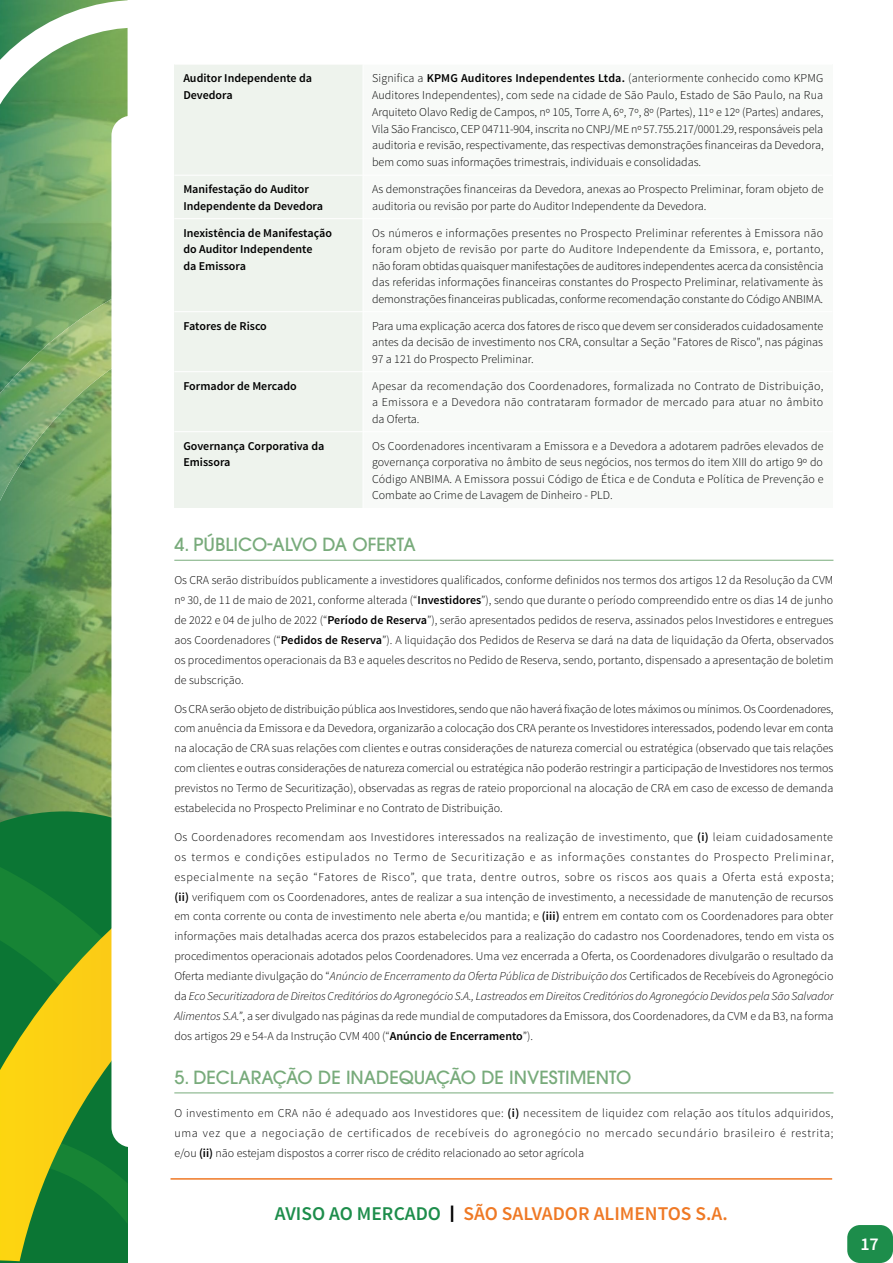
<style>
.page{position:relative;width:893px;height:1263px;background:#fff}
.page>*{position:absolute;margin:0;border:0;box-sizing:border-box;transform-origin:0 0}
.t1{font:600 19.5px "Source Sans Pro";color:#ef7925}
.t2{font:500 18px "ITC Avant Garde Pro";color:#78ab7b}
.t3{font:600 18px "Source Sans Pro";color:#fff}
.t4{font:300 12px/20px "Source Sans Pro";color:#000;text-align:justify}
.t5{font:600 12px/16.5px "Source Sans Pro";color:#000}
.s1{font-weight:600}
.s2{font-style:italic}
.s3{color:#1d8d4b}
.s4{font-family:"ITC Avant Garde Pro";font-weight:500;color:#000}
</style>
<div class="page">
<div style="left:847px;top:1225px;width:46px;height:38px;background:#1d8d4b;border-radius:13px"></div>
<hr style="left:171px;top:1178px;width:661px;height:2px;background:#ef7925">
<img style="left:0;top:156px;width:111px;height:655px">
<svg style="left:0;top:0;width:128px;height:156px"></svg>
<img style="left:0;top:290px;width:111px;height:211px">
<svg style="left:0;top:811px;width:128px;height:450px;background:#659928"></svg>
<div style="left:111px;top:116px;width:55px;height:1031px;background:#fff;border-radius:20px"></div>
<div style="left:363px;top:64px;width:469px;height:111px;background:#f8faf8"></div>
<div style="left:363px;top:219px;width:469px;height:93px;background:#f8faf8"></div>
<div style="left:363px;top:312px;width:469px;height:60px;background:#f8faf8"></div>
<div style="left:363px;top:372px;width:469px;height:60px;background:#f8faf8"></div>
<div style="left:363px;top:432px;width:469px;height:76px;background:#f8faf8"></div>
<div style="left:363px;top:175px;width:469px;height:44px;background:#f8faf8"></div>
<hr style="left:174px;top:1092px;width:659px;height:1px;background:#78ab7b">
<hr style="left:174px;top:560px;width:659px;height:1px;background:#78ab7b">
<div style="left:174px;top:64px;width:189px;height:111px;background:#eef3ed"></div>
<div style="left:174px;top:175px;width:189px;height:44px;background:#eef3ed"></div>
<div style="left:174px;top:219px;width:189px;height:93px;background:#eef3ed"></div>
<div style="left:174px;top:312px;width:189px;height:60px;background:#eef3ed"></div>
<div style="left:174px;top:372px;width:189px;height:60px;background:#eef3ed"></div>
<div style="left:174px;top:432px;width:189px;height:76px;background:#eef3ed"></div>
<hr style="left:174px;top:64px;width:189px;height:1px;background:#fff">
<hr style="left:363px;top:64px;width:469px;height:1px;background:#fff">
<hr style="left:363px;top:65px;width:1px;height:110px;background:#fff">
<hr style="left:174px;top:175px;width:189px;height:1px;background:#fff">
<hr style="left:363px;top:175px;width:469px;height:1px;background:#fff">
<hr style="left:363px;top:176px;width:1px;height:42px;background:#fff">
<hr style="left:174px;top:218px;width:189px;height:1px;background:#fff">
<hr style="left:363px;top:218px;width:469px;height:1px;background:#fff">
<hr style="left:363px;top:219px;width:1px;height:92px;background:#fff">
<hr style="left:174px;top:311px;width:189px;height:1px;background:#fff">
<hr style="left:363px;top:311px;width:469px;height:1px;background:#fff">
<hr style="left:363px;top:312px;width:1px;height:59px;background:#fff">
<hr style="left:174px;top:371px;width:189px;height:1px;background:#fff">
<hr style="left:363px;top:371px;width:469px;height:1px;background:#fff">
<hr style="left:363px;top:372px;width:1px;height:59px;background:#fff">
<hr style="left:174px;top:431px;width:189px;height:1px;background:#fff">
<hr style="left:363px;top:431px;width:469px;height:1px;background:#fff">
<hr style="left:363px;top:432px;width:1px;height:76px;background:#fff">
<p class="t5" style="left:183px;top:70px;width:130px">Auditor Independente da<br>Devedora</p>
<p class="t4" style="left:372px;top:70px;width:453px;line-height:16.8px">Significa a <span class="s1">KPMG Auditores Independentes Ltda.</span> (anteriormente conhecido como KPMG Auditores Independentes), com sede na cidade de São Paulo, Estado de São Paulo, na Rua Arquiteto Olavo Redig de Campos, nº 105, Torre A, 6º, 7º, 8º (Partes), 11º e 12º (Partes) andares, Vila São Francisco, CEP 04711-904, inscrita no CNPJ/ME nº 57.755.217/0001.29, responsáveis pela auditoria e revisão, respectivamente, das respectivas demonstrações financeiras da Devedora, bem como suas informações trimestrais, individuais e consolidadas.</p>
<p class="t5" style="left:183px;top:181px;width:141px">Manifestação do Auditor<br>Independente da Devedora</p>
<p class="t4" style="left:372px;top:181px;width:453px;line-height:16.5px">As demonstrações financeiras da Devedora, anexas ao Prospecto Preliminar, foram objeto de auditoria ou revisão por parte do Auditor Independente da Devedora.</p>
<p class="t5" style="left:183px;top:225px;width:150px">Inexistência de Manifestação do Auditor Independente<br>da Emissora</p>
<p class="t4" style="left:372px;top:224px;width:453px;line-height:16.5px">Os números e informações presentes no Prospecto Preliminar referentes à Emissora não foram objeto de revisão por parte do Auditore Independente da Emissora, e, portanto, não foram obtidas quaisquer manifestações de auditores independentes acerca da consistência das referidas informações financeiras constantes do Prospecto Preliminar, relativamente às demonstrações financeiras publicadas, conforme recomendação constante do Código ANBIMA.</p>
<p class="t5" style="left:183px;top:318px;width:85px">Fatores de Risco</p>
<p class="t4" style="left:372px;top:317px;width:453px;line-height:16.5px">Para uma explicação acerca dos fatores de risco que devem ser considerados cuidadosamente antes da decisão de investimento nos CRA, consultar a Seção "Fatores de Risco", nas páginas 97 a 121 do Prospecto Preliminar.</p>
<p class="t5" style="left:183px;top:378px;width:115px">Formador de Mercado</p>
<p class="t4" style="left:372px;top:377px;width:453px;line-height:16.5px">Apesar da recomendação dos Coordenadores, formalizada no Contrato de Distribuição, a Emissora e a Devedora não contrataram formador de mercado para atuar no âmbito da Oferta.</p>
<p class="t5" style="left:183px;top:438px;width:143px">Governança Corporativa da<br>Emissora</p>
<p class="t4" style="left:372px;top:437px;width:453px;line-height:16.5px">Os Coordenadores incentivaram a Emissora e a Devedora a adotarem padrões elevados de governança corporativa no âmbito de seus negócios, nos termos do item XIII do artigo 9º do Código ANBIMA. A Emissora possui Código de Ética e de Conduta e Política de Prevenção e Combate ao Crime de Lavagem de Dinheiro - PLD.</p>
<h4 class="t2" style="left:174px;top:533px;width:243px">4. PÚBLICO-ALVO DA OFERTA</h4>
<p class="t4" style="left:174px;top:570px;width:661px">Os CRA serão distribuídos publicamente a investidores qualificados, conforme definidos nos termos dos artigos 12 da Resolução da CVM nº 30, de 11 de maio de 2021, conforme alterada (“<span class="s1">Investidores</span>”), sendo que durante o período compreendido entre os dias 14 de junho de 2022 e 04 de julho de 2022 (“<span class="s1">Período de Reserva</span>”), serão apresentados pedidos de reserva, assinados pelos Investidores e entregues aos Coordenadores (“<span class="s1">Pedidos de Reserva</span>”). A liquidação dos Pedidos de Reserva se dará na data de liquidação da Oferta, observados os procedimentos operacionais da B3 e aqueles descritos no Pedido de Reserva, sendo, portanto, dispensado a apresentação de boletim de subscrição.</p>
<p class="t4" style="left:174px;top:699px;width:661px">Os CRA serão objeto de distribuição pública aos Investidores, sendo que não haverá fixação de lotes máximos ou mínimos. Os Coordenadores, com anuência da Emissora e da Devedora, organizarão a colocação dos CRA perante os Investidores interessados, podendo levar em conta na alocação de CRA suas relações com clientes e outras considerações de natureza comercial ou estratégica (observado que tais relações com clientes e outras considerações de natureza comercial ou estratégica não poderão restringir a participação de Investidores nos termos previstos no Termo de Securitização), observadas as regras de rateio proporcional na alocação de CRA em caso de excesso de demanda estabelecida no Prospecto Preliminar e no Contrato de Distribuição.</p>
<p class="t4" style="left:174px;top:827px;width:661px">Os Coordenadores recomendam aos Investidores interessados na realização de investimento, que <span class="s1">(i)</span> leiam cuidadosamente os termos e condições estipulados no Termo de Securitização e as informações constantes do Prospecto Preliminar, especialmente na seção “Fatores de Risco”, que trata, dentre outros, sobre os riscos aos quais a Oferta está exposta;</p>
<p class="t4" style="left:174px;top:887px;width:661px"><span class="s1">(ii)</span> verifiquem com os Coordenadores, antes de realizar a sua intenção de investimento, a necessidade de manutenção de recursos em conta corrente ou conta de investimento nele aberta e/ou mantida; e <span class="s1">(iii)</span> entrem em contato com os Coordenadores para obter informações mais detalhadas acerca dos prazos estabelecidos para a realização do cadastro nos Coordenadores, tendo em vista os procedimentos operacionais adotados pelos Coordenadores. Uma vez encerrada a Oferta, os Coordenadores divulgarão o resultado da Oferta mediante divulgação do “<span class="s2">Anúncio de Encerramento da Oferta Pública de Distribuição dos</span> Certificados de Recebíveis do Agronegócio da <span class="s2">Eco Securitizadora de Direitos Creditórios do Agronegócio S.A., Lastreados em Direitos Creditórios do Agronegócio Devidos pela São Salvador Alimentos S.A.”</span>, a ser divulgado nas páginas da rede mundial de computadores da Emissora, dos Coordenadores, da CVM e da B3, na forma dos artigos 29 e 54-A da Instrução CVM 400 (“<span class="s1">Anúncio de Encerramento</span>”).</p>
<h4 class="t2" style="left:174px;top:1065px;width:459px">5. DECLARAÇÃO DE INADEQUAÇÃO DE INVESTIMENTO</h4>
<p class="t4" style="left:174px;top:1103px;width:661px">O investimento em CRA não é adequado aos Investidores que: <span class="s1">(i)</span> necessitem de liquidez com relação aos títulos adquiridos, uma vez que a negociação de certificados de recebíveis do agronegócio no mercado secundário brasileiro é restrita; e/ou <span class="s1">(ii)</span> não estejam dispostos a correr risco de crédito relacionado ao setor agrícola</p>
<h1 class="t1" style="left:275px;top:1201px;width:454px"><span class="s3">AVISO AO MERCADO</span> <span class="s4">|</span> SÃO SALVADOR ALIMENTOS S.A.</h1>
<h2 class="t3" style="left:860px;top:1232px;width:20px">17</h2>
</div>
